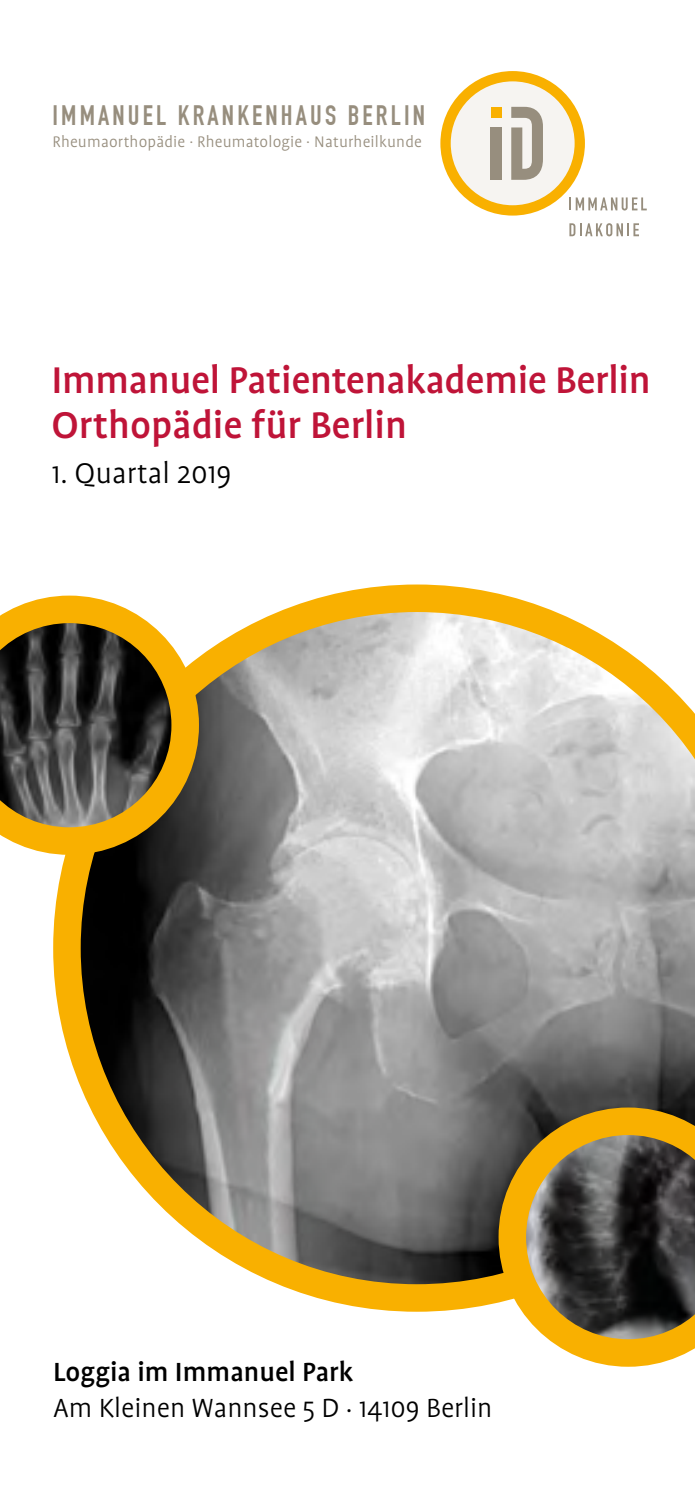
<style>
.page{position:relative;width:695px;height:1489px;background:#fff}
.page>*{position:absolute;margin:0;border:0;box-sizing:border-box;transform-origin:0 0}
.t1{font:500 42.5px/45px "Profile OT";letter-spacing:-.01em;color:#bf1438}
.t2{font:300 32.5px "Profile OT";color:#000}
.t3{font:300 30px "Profile OT";color:#000}
.t4{font:500 30px "Profile OT";color:#000}
.t5{font:27.5px "DIN Engschrift";letter-spacing:.115em;color:#978e7e}
.t6{font:300 17.5px "Profile OT";letter-spacing:.01em;color:#978e7e}
</style>
<div class="page">
<svg style="left:53px;top:584px;width:641px;height:727px;background:#aaa393"></svg>
<svg style="left:0;top:595px;width:199px;height:259px;background:#806b3a"></svg>
<svg style="left:569px;top:223px;width:33px;height:13px"></svg>
<svg style="left:606px;top:223px;width:6px;height:13px"></svg>
<svg style="left:616px;top:223px;width:23px;height:13px"></svg>
<svg style="left:569px;top:197px;width:77px;height:13px"></svg>
<div style="left:440px;top:71px;width:145px;height:144px;background:#f9b000;border-radius:50%"></div>
<div style="left:450px;top:81px;width:124px;height:124px;background:#f6f4f1;border-radius:50%"></div>
<div style="left:490px;top:127px;width:11px;height:53px;background:#978e7e"></div>
<svg style="left:511px;top:107px;width:32px;height:73px"></svg>
<div style="left:491px;top:107px;width:10px;height:11px;background:#f9b000"></div>
<svg style="left:498px;top:1107px;width:196px;height:259px;background:#806c3b"></svg>
<p class="t5" style="left:52px;top:99px;width:374px">IMMANUEL KRANKENHAUS BERLIN</p>
<p class="t6" style="left:52px;top:132px;width:371px">Rheumaorthopädie . Rheumatologie . Naturheilkunde</p>
<p class="t1" style="left:51px;top:358px;width:600px">Immanuel Patientenakademie Berlin<br>Orthopädie für Berlin</p>
<p class="t2" style="left:51px;top:455px;width:182px">1. Quartal 2019</p>
<p class="t4" style="left:53px;top:1354px;width:302px">Loggia im Immanuel Park</p>
<p class="t3" style="left:53px;top:1390px;width:441px">Am Kleinen Wannsee 5 D . 14109 Berlin</p>
</div>
